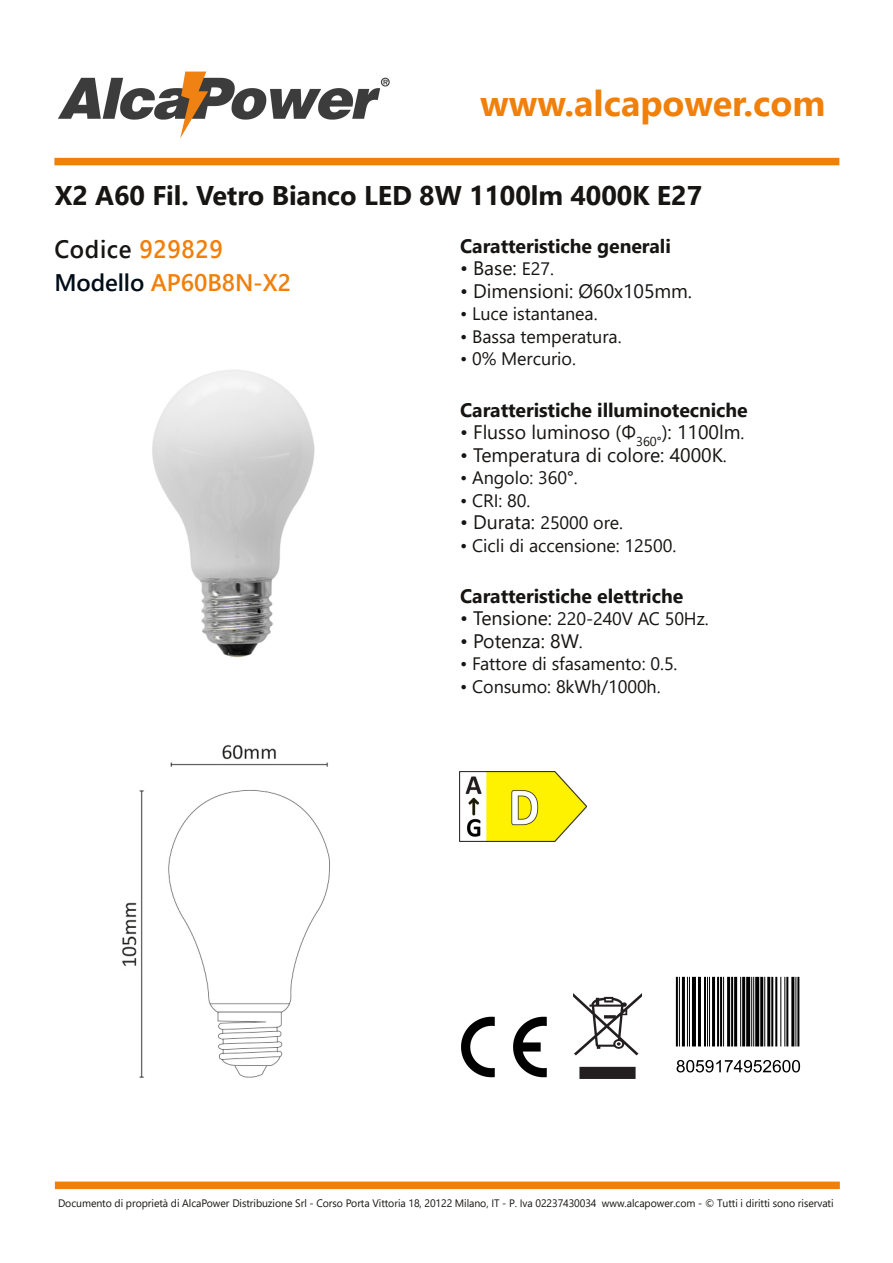
<style>
.page{position:relative;width:893px;height:1263px;background:#fff}
.page>*{position:absolute;margin:0;border:0;box-sizing:border-box;transform-origin:0 0}
.t1{font:700 36px "Segoe UI";color:#f1800b}
.t2{font:700 27px "Segoe UI";letter-spacing:-.005em;color:#171513}
.t3{font:600 25.2px "Segoe UI";letter-spacing:.025em;color:#171513;scale:.95 1}
.t4{font:600 24px "Segoe UI";letter-spacing:-.005em;color:#f1800b}
.t5{font:19.5px "Segoe UI";color:#171513}
.t6{font:700 19.5px "Segoe UI";letter-spacing:-.005em;color:#171513}
.t7{font:18px "Segoe UI";letter-spacing:-.005em;color:#171513}
.t8{font:10.8px "Segoe UI";letter-spacing:-.005em;color:#171513}
.s1{color:#f1800b}
.s2{color:#000d18}
.s3{font-size:18px}
.s4{font-size:19.5px}
</style>
<div class="page">
<img style="left:152px;top:370px;width:163px;height:288px">
<img style="left:122px;top:744px;width:207px;height:333px">
<img style="left:675px;top:976px;width:126px;height:97px">
<img style="left:461px;top:1016px;width:86px;height:62px">
<img style="left:573px;top:993px;width:69px;height:85px">
<img style="left:459px;top:772px;width:128px;height:70px">
<div style="left:54px;top:158px;width:785px;height:7px;background:#f1800b"></div>
<img style="left:58px;top:71px;width:332px;height:68px">
<div style="left:55px;top:1181px;width:785px;height:8px;background:#f1800b"></div>
<h1 class="t1" style="left:480px;top:77px;width:347px">www.alcapower.com</h1>
<h2 class="t2" style="left:55px;top:176px;width:649px">X2 A60 Fil. Vetro Bianco LED 8W 1100lm 4000K E27</h2>
<h3 class="t3" style="left:54px;top:231px;width:179px">Codice <span class="s1">929829</span></h3>
<h3 class="t4" style="left:54px;top:265px;width:238px"><span class="s2">Modello</span> AP60B8N‐X2</h3>
<p class="t6" style="left:460px;top:232px;width:212px">Caratteristiche generali</p>
<p class="t5" style="left:460px;top:254px;width:95px">• Base: <span class="s3">E27.</span></p>
<p class="t5" style="left:460px;top:277px;width:233px">• Dimensioni: Ø60x105mm.</p>
<p class="t7" style="left:460px;top:301px;width:139px">• Luce istantanea.</p>
<p class="t7" style="left:460px;top:324px;width:163px">• Bassa temperatura.</p>
<p class="t7" style="left:460px;top:346px;width:117px">• 0% Mercurio.</p>
<p class="t6" style="left:460px;top:395px;width:289px">Caratteristiche illuminotecniche</p>
<p class="t5" style="left:460px;top:418px;width:286px">• Flusso luminoso ﴾Φ<sub>360°</sub>﴿: 1100lm<span class="s3">.</span></p>
<p class="t5" style="left:460px;top:440px;width:268px">• Temperatura di colore: 4000K<span class="s3">.</span></p>
<p class="t7" style="left:460px;top:465px;width:119px">• Angolo: 360°.</p>
<p class="t7" style="left:460px;top:487px;width:72px">• CRI: 80.</p>
<p class="t7" style="left:460px;top:510px;width:164px"><span class="s4">• Durata:</span> 25000 ore.</p>
<p class="t7" style="left:460px;top:532px;width:218px">• Cicli di accensione: 12500.</p>
<p class="t6" style="left:460px;top:581px;width:225px">Caratteristiche elettriche</p>
<p class="t7" style="left:460px;top:606px;width:250px"><span class="s4">• Tensione:</span> 220‐240V AC 50Hz.</p>
<p class="t5" style="left:460px;top:626px;width:124px">• Potenza: 8W<span class="s3">.</span></p>
<p class="t7" style="left:460px;top:651px;width:219px">• Fattore di sfasamento: 0.5.</p>
<p class="t7" style="left:460px;top:673px;width:202px">• Consumo: 8kWh/1000h.</p>
<p class="t8" style="left:58px;top:1196px;width:777px">Documento di proprietà di AlcaPower Distribuzione Srl ‐ Corso Porta Vittoria 18, 20122 Milano, IT ‐ P. Iva 02237430034 www.alcapower.com ‐ © Tutti i diritti sono riservati</p>
</div>
